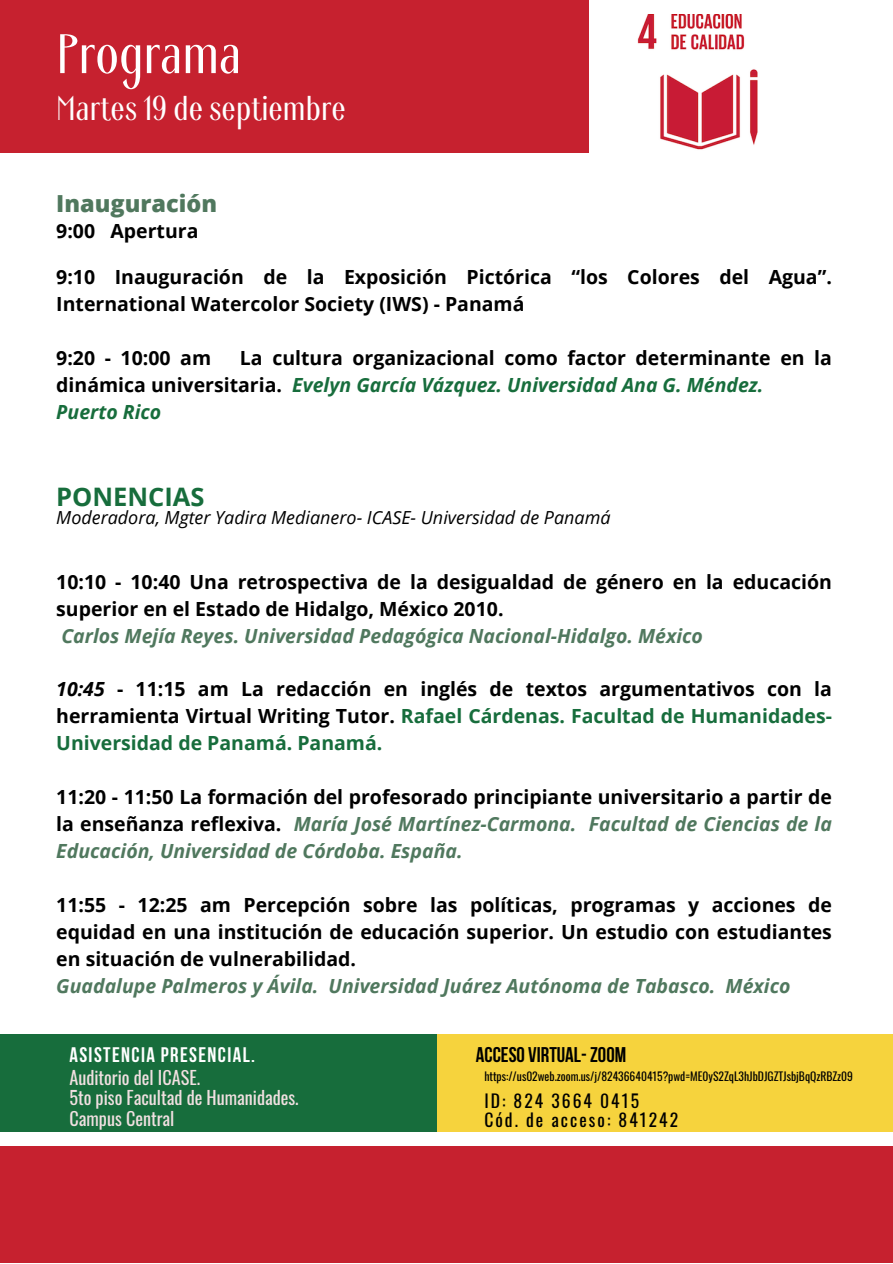
<style>
.page{position:relative;width:893px;height:1264px;background:#fff}
.page>*{position:absolute;margin:0;border:0;box-sizing:border-box;transform-origin:0 0}
.t1{font:55.5px "Ardeco CE";color:#fff}
.t2{font:34.5px "Ardeco CE";color:#fff}
.t3{font:700 25.5px "Open Sans";color:#176d3c}
.t4{font:800 23.4px "Open Sans";color:#50785e}
.t5{font:700 21.15px "Bebas Neue";color:#000}
.t6{font:700 21px "Bebas Neue";letter-spacing:.065em;color:#fff}
.t7{font:700 19.5px/27px "Open Sans";color:#000}
.t8{font:italic 700 19.5px "Open Sans";color:#50785e}
.t9{font:italic 700 19.5px "Open Sans";color:#176d3c}
.t10{font:18.15px "Oswald";color:#f1e0e1}
.t11{font:italic 18px "Open Sans";color:#000}
.t12{font:17.55px "Oswald";letter-spacing:.115em;color:#000}
.t13{font:11.55px "Oswald";color:#000}
.s1{font-style:italic;color:#176d3c}
.s2{font-style:italic}
.s3{color:#176d3c}
.s4{font-style:italic;color:#50785e}
</style>
<div class="page">
<div style="left:0;top:0;width:588px;height:152px;background:#c6212f"></div>
<img style="left:637px;top:14px;width:121px;height:136px">
<div style="left:380px;top:1033px;width:512px;height:156px;background:#f6d33d"></div>
<div style="left:0;top:1033px;width:437px;height:156px;background:#176d3c"></div>
<div style="left:0;top:1131px;width:892px;height:131px;background:#fff"></div>
<div style="left:0;top:1145px;width:892px;height:117px;background:#c6212f"></div>
<p class="t1" style="left:56px;top:23px;width:186px">Programa</p>
<p class="t2" style="left:56px;top:88px;width:291px">Martes 19 de septiembre</p>
<p class="t4" style="left:56px;top:187px;width:162px">Inauguración</p>
<p class="t7" style="left:56px;top:216px;width:144px">9:00 Apertura</p>
<p class="t7" style="left:56px;top:263px;width:777px">9:10 Inauguración de la Exposición Pictórica “los Colores del Agua”.<br>International Watercolor Society (IWS) - Panamá</p>
<p class="t7" style="left:56px;top:343px;width:156px">9:20 - 10:00 am</p>
<p class="t7" style="left:56px;top:343px;width:777px;text-indent:184px">La cultura organizacional como factor determinante en la dinámica universitaria. <span class="s1">Evelyn García Vázquez. Universidad Ana G. Méndez.</span></p>
<p class="t9" style="left:56px;top:398px;width:106px">Puerto Rico</p>
<p class="t3" style="left:56px;top:479px;width:150px">PONENCIAS</p>
<p class="t11" style="left:56px;top:505px;width:556px">Moderadora, Mgter Yadira Medianero- ICASE- Universidad de Panamá</p>
<p class="t7" style="left:56px;top:567px;width:777px">10:10 - 10:40 Una retrospectiva de la desigualdad de género en la educación superior en el Estado de Hidalgo, México 2010.</p>
<p class="t8" style="left:61px;top:621px;width:643px">Carlos Mejía Reyes. Universidad Pedagógica Nacional-Hidalgo. México</p>
<p class="t7" style="left:56px;top:675px;width:777px;text-align:justify"><span class="s2">10:45</span> - 11:15 am La redacción en inglés de textos argumentativos con la herramienta Virtual Writing Tutor. <span class="s3">Rafael Cárdenas. Facultad de Humanidades-Universidad de Panamá. Panamá.</span></p>
<p class="t7" style="left:56px;top:783px;width:777px;text-align:justify">11:20 - 11:50 La formación del profesorado principiante universitario a partir de la enseñanza reflexiva. <span class="s4">María José Martínez-Carmona. Facultad de Ciencias de la Educación, Universidad de Córdoba. España.</span></p>
<p class="t7" style="left:56px;top:891px;width:777px;text-align:justify">11:55 - 12:25 am Percepción sobre las políticas, programas y acciones de equidad en una institución de educación superior. Un estudio con estudiantes en situación de vulnerabilidad.</p>
<p class="t8" style="left:56px;top:972px;width:735px">Guadalupe Palmeros y Ávila. Universidad Juárez Autónoma de Tabasco. México</p>
<p class="t6" style="left:69px;top:1046px;width:187px">ASISTENCIA PRESENCIAL.</p>
<p class="t10" style="left:69px;top:1063px;width:132px">Auditorio del ICASE.</p>
<p class="t10" style="left:69px;top:1083px;width:231px">5to piso Facultad de Humanidades.</p>
<p class="t10" style="left:69px;top:1103px;width:106px">Campus Central</p>
<p class="t5" style="left:476px;top:1046px;width:152px">ACCESO VIRTUAL-ZOOM</p>
<p class="t13" style="left:484px;top:1067px;width:370px">https://us02web.zoom.us/j/82436640415?pwd=ME0yS2ZqL3hJbDJGZTJsbjBqQzRBZz09</p>
<p class="t12" style="left:484px;top:1087px;width:156px">ID: 824 3664 0415</p>
<p class="t12" style="left:484px;top:1105px;width:195px">Cód. de acceso: 841242</p>
</div>
